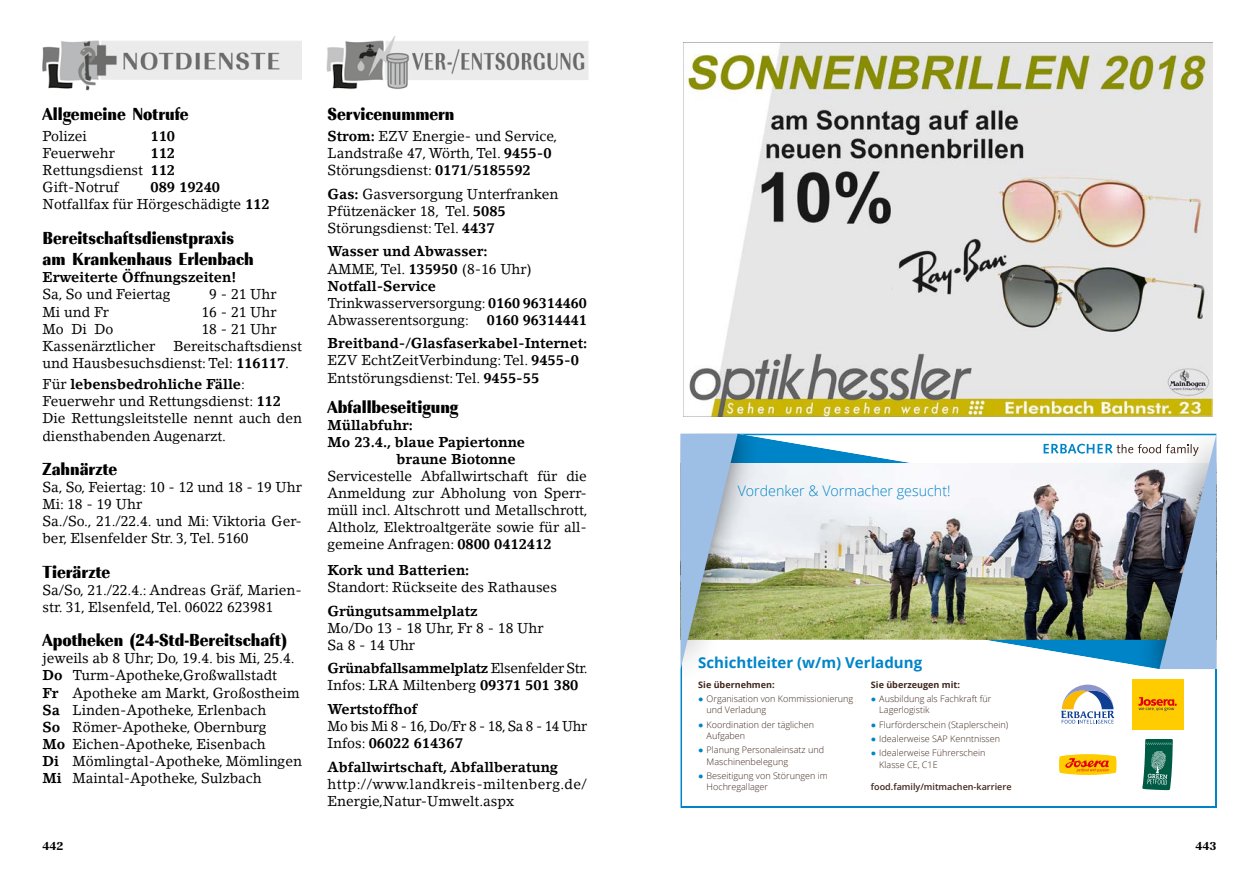
<style>
.page{position:relative;width:1259px;height:893px;background:#fff}
.page>*{position:absolute;margin:0;border:0;box-sizing:border-box;transform-origin:0 0}
.t1{font:18px/21.6px "Imperial URW Ext Nar Ult Bol";color:#000}
.t2{font:700 15px "Open Sans";color:#0084c8}
.t3{font:300 14.55px "Open Sans";color:#0084c8}
.t4{font:14.25px/17.1px "Lino Letter Std";color:#000}
.t5{font:700 14.25px "Lino Letter Std";color:#000}
.t6{font:14.25px/17.1px "Lino Letter Std";color:#000;scale:.96 1}
.t7{font:14.25px/17.1px "Lino Letter Std";letter-spacing:.03em;color:#000}
.t8{font:14.25px/17.1px "Lino Letter Std";letter-spacing:-.02em;color:#000;scale:.94 1}
.t9{font:700 14.25px/23.5px "Lino Letter Std";color:#000;text-align:right;scale:.95 1}
.t10{font:700 expanded 12px "Imperial URW";color:#000}
.t11{font:300 9px/11.4px "Open Sans";color:#3f271d}
.t12{font:700 9px "Open Sans";color:#3f271d}
.t13{font:600 9px "Open Sans";color:#3f271d}
.s1{font-weight:700}
.s2{font-family:"Arial";font-weight:900;color:#0084c8}
</style>
<div class="page">
<img style="left:42px;top:40px;width:260px;height:51px">
<img style="left:326px;top:36px;width:263px;height:54px">
<img style="left:684px;top:43px;width:528px;height:374px">
<img style="left:680px;top:434px;width:536px;height:374px">
<p class="t1" style="left:43px;top:103px;width:148px">Allgemeine Notrufe</p>
<p class="t4" style="left:43px;top:127px;width:46px">Polizei</p>
<p class="t5" style="left:151px;top:127px;width:26px">110</p>
<p class="t4" style="left:43px;top:144px;width:74px">Feuerwehr</p>
<p class="t4" style="left:43px;top:144px;width:134px;text-align:justify;text-indent:108px"><span class="s1">112<br></span>Rettungsdienst <span class="s1">112<br></span>Gift-Notruf</p>
<p class="t4" style="left:43px;top:179px;width:229px;text-indent:108px"><span class="s1">089 19240<br></span>Notfallfax für Hörgeschädigte <span class="s1">112</span></p>
<p class="t1" style="left:43px;top:227px;width:213px">Bereitschaftsdienstpraxis am Krankenhaus Erlenbach</p>
<p class="t5" style="left:43px;top:269px;width:195px">Erweiterte Öffnungszeiten!</p>
<p class="t4" style="left:43px;top:286px;width:130px">Sa, So und Feiertag</p>
<p class="t4" style="left:209px;top:286px;width:69px">9 - 21 Uhr</p>
<p class="t4" style="left:43px;top:303px;width:68px">Mi und Fr</p>
<p class="t4" style="left:201px;top:303px;width:77px">16 - 21 Uhr</p>
<p class="t4" style="left:43px;top:320px;width:72px">Mo Di Do</p>
<p class="t4" style="left:201px;top:320px;width:77px">18 - 21 Uhr</p>
<p class="t4" style="left:43px;top:337px;width:114px">Kassenärztlicher</p>
<p class="t4" style="left:43px;top:337px;width:261px;text-indent:131px">Bereitschaftsdienst und Hausbesuchsdienst: Tel: <span class="s1">116117</span>.</p>
<p class="t4" style="left:43px;top:376px;width:261px">Für <span class="s1">lebensbedrohliche Fälle</span>:<br>Feuerwehr und Rettungsdienst: <span class="s1">112<br></span>Die Rettungsleitstelle nennt auch den diensthabenden Augenarzt.</p>
<p class="t1" style="left:43px;top:458px;width:76px">Zahnärzte</p>
<p class="t4" style="left:43px;top:478px;width:261px">Sa, So, Feiertag: 10 - 12 und 18 - 19 Uhr<br>Mi: 18 - 19 Uhr<br>Sa./So., 21./22.4. und Mi: Viktoria Ger&shy;ber, Elsenfelder Str. 3, Tel. 5160</p>
<p class="t1" style="left:43px;top:561px;width:69px">Tierärzte</p>
<p class="t4" style="left:43px;top:581px;width:261px">Sa/So, 21./22.4.: Andreas Gräf, Marien&shy;str. 31, Elsenfeld, Tel. 06022 623981</p>
<p class="t1" style="left:43px;top:629px;width:246px">Apotheken (24-Std-Bereitschaft)</p>
<p class="t4" style="left:43px;top:650px;width:261px">jeweils ab 8 Uhr; Do, 19.4. bis Mi, 25.4.<br><span class="s1">Do</span> Turm-Apotheke,Großwallstadt<br><span class="s1">Fr</span> Apotheke am Markt, Großostheim <span class="s1">Sa</span> Linden-Apotheke, Erlenbach<br><span class="s1">So</span> Römer-Apotheke, Obernburg<br><span class="s1">Mo</span> Eichen-Apotheke, Eisenbach<br><span class="s1">Di</span> Mömlingtal-Apotheke, Mömlingen <span class="s1">Mi</span> Maintal-Apotheke, Sulzbach</p>
<p class="t1" style="left:327px;top:103px;width:128px">Servicenummern</p>
<p class="t4" style="left:327px;top:128px;width:231px"><span class="s1">Strom:</span> EZV Energie- und Service,<br>Landstraße 47, Wörth, Tel. <span class="s1">9455-0<br></span>Störungsdienst: <span class="s1">0171/5185592</span></p>
<p class="t4" style="left:327px;top:185px;width:233px"><span class="s1">Gas:</span> Gasversorgung Unterfranken<br>Pfützenäcker 18, Tel. <span class="s1">5085<br></span>Störungsdienst: Tel. <span class="s1">4437</span></p>
<p class="t4" style="left:327px;top:243px;width:261px"><span class="s1">Wasser und Abwasser:<br></span>AMME, Tel. <span class="s1">135950</span> (8-16 Uhr)<br><span class="s1">Notfall-Service<br></span>Trinkwasserversorgung: <span class="s1">0160 96314460<br></span>Abwasserentsorgung:</p>
<p class="t9" style="left:327px;top:308px;width:275px">0160 96314441<br>Breitband-/Glasfaserkabel-Internet:</p>
<p class="t4" style="left:327px;top:352px;width:253px">EZV EchtZeitVerbindung: Tel. <span class="s1">9455-0<br></span>Entstörungsdienst: Tel. <span class="s1">9455-55</span></p>
<p class="t1" style="left:327px;top:396px;width:132px">Abfallbeseitigung</p>
<p class="t5" style="left:327px;top:416px;width:87px">Müllabfuhr:</p>
<p class="t5" style="left:327px;top:433px;width:199px">Mo 23.4., blaue Papiertonne</p>
<p class="t5" style="left:396px;top:450px;width:121px">braune Biotonne</p>
<p class="t4" style="left:327px;top:467px;width:262px;text-align:justify">Servicestelle Abfallwirtschaft für die Anmeldung zur Abholung von Sperr&shy;müll incl. Altschrott und Metallschrott, Altholz, Elektroaltgeräte sowie für all&shy;gemeine Anfragen: <span class="s1">0800 0412412</span></p>
<p class="t5" style="left:327px;top:561px;width:143px">Kork und Batterien:</p>
<p class="t4" style="left:327px;top:579px;width:231px">Standort: Rückseite des Rathauses</p>
<p class="t5" style="left:327px;top:602px;width:152px">Grüngutsammelplatz</p>
<p class="t4" style="left:327px;top:619px;width:218px">Mo/Do 13 - 18 Uhr, Fr 8 - 18 Uhr<br>Sa 8 - 14 Uhr</p>
<p class="t6" style="left:327px;top:660px;width:272px"><span class="s1">Grünabfallsammelplatz</span> Elsenfelder Str.<br>Infos: LRA Miltenberg <span class="s1">09371 501 380</span></p>
<p class="t5" style="left:327px;top:700px;width:91px">Wertstoffhof</p>
<p class="t8" style="left:327px;top:717px;width:278px">Mo bis Mi 8 - 16, Do/Fr 8 - 18, Sa 8 - 14 Uhr<br>Infos: <span class="s1">06022 614367</span></p>
<p class="t5" style="left:327px;top:758px;width:232px">Abfallwirtschaft, Abfallberatung</p>
<p class="t7" style="left:327px;top:775px;width:261px">http://www.landkreis-miltenberg.de/<br>Energie,Natur-Umwelt.aspx</p>
<p class="t3" style="left:737px;top:480px;width:214px">Vordenker &amp; Vormacher gesucht!</p>
<p class="t2" style="left:698px;top:652px;width:225px">Schichtleiter (w/m) Verladung</p>
<p class="t12" style="left:698px;top:678px;width:78px">Sie übernehmen:</p>
<p class="t11" style="left:706px;top:693px;width:148px;text-indent:-8px"><span class="s2">●</span> Organisation von Kommissionierung und Verladung</p>
<p class="t11" style="left:706px;top:718px;width:109px;text-indent:-8px"><span class="s2">●</span> Koordination der täglichen<br>Aufgaben</p>
<p class="t11" style="left:706px;top:744px;width:119px;text-indent:-8px"><span class="s2">●</span> Planung Personaleinsatz und<br>Maschinenbelegung</p>
<p class="t11" style="left:706px;top:770px;width:123px;text-indent:-8px"><span class="s2">●</span> Beseitigung von Störungen im<br>Hochregallager</p>
<p class="t12" style="left:871px;top:678px;width:90px">Sie überzeugen mit:</p>
<p class="t11" style="left:879px;top:693px;width:114px;text-indent:-8px"><span class="s2">●</span> Ausbildung als Fachkraft für<br>Lagerlogistik</p>
<p class="t11" style="left:871px;top:718px;width:139px"><span class="s2">●</span> Flurförderschein (Staplerschein)</p>
<p class="t11" style="left:871px;top:733px;width:131px"><span class="s2">●</span> Idealerweise SAP Kenntnissen</p>
<p class="t11" style="left:879px;top:747px;width:108px;text-indent:-8px"><span class="s2">●</span> Idealerweise Führerschein<br>Klasse CE, C1E</p>
<p class="t13" style="left:871px;top:780px;width:142px">food.family/mitmachen-karriere</p>
<p class="t10" style="left:43px;top:839px;width:22px">442</p>
<p class="t10" style="left:1195px;top:839px;width:22px">443</p>
</div>
